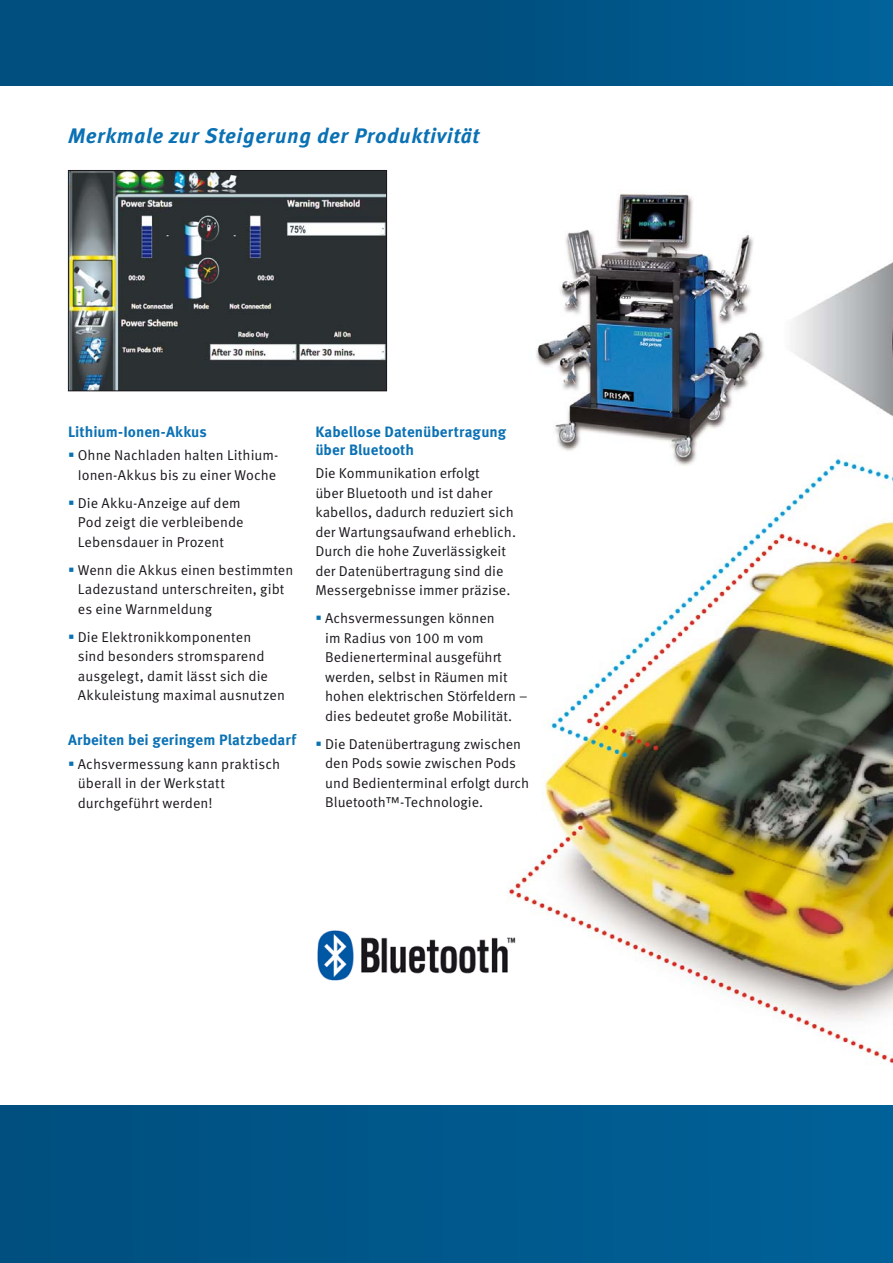
<style>
.page{position:relative;width:893px;height:1263px;background:#fff}
.page>*{position:absolute;margin:0;border:0;box-sizing:border-box;transform-origin:0 0}
.t1{font:italic 700 21px "Meta Pro";letter-spacing:.03em;color:#0a71b4}
.t2{font:700 15px/18px "Meta Pro";letter-spacing:.005em;color:#0a71b4}
.t3{font:14.25px/19.5px "Meta Pro";color:#1a171c}
.s1{color:#0a71b4}
</style>
<div class="page">
<div style="left:0;top:1106px;width:893px;height:157px;background:linear-gradient(to right,#004f7e,#006199)"></div>
<div style="left:0;top:0;width:893px;height:85px;background:linear-gradient(to right,#004a78,#005d92)"></div>
<img style="left:509px;top:193px;width:384px;height:872px">
<img style="left:70px;top:172px;width:315px;height:217px">
<div style="left:68px;top:170px;width:319px;height:221px;border:1px solid #1a171c"></div>
<img style="left:317px;top:928px;width:201px;height:54px">
<h1 class="t1" style="left:68px;top:128px;width:413px">Merkmale zur Steigerung der Produktivität</h1>
<p class="t2" style="left:68px;top:424px;width:140px">Lithium-Ionen-Akkus</p>
<p class="t3" style="left:68px;top:447px;width:212px;text-align:center"><span class="s1">▪</span> Ohne Nachladen halten Lithium-<br>Ionen-Akkus bis zu einer Woche</p>
<p class="t3" style="left:78px;top:495px;width:167px;text-indent:-10px"><span class="s1">▪</span> Die Akku-Anzeige auf dem<br>Pod zeigt die verbleibende<br>Lebensdauer in Prozent</p>
<p class="t3" style="left:78px;top:562px;width:217px;text-indent:-10px"><span class="s1">▪</span> Wenn die Akkus einen bestimmten<br>Ladezustand unterschreiten, gibt es eine Warnmeldung</p>
<p class="t3" style="left:78px;top:629px;width:209px;text-indent:-10px"><span class="s1">▪</span> Die Elektronikkomponenten<br>sind besonders stromsparend ausgelegt, damit lässt sich die<br>Akkuleistung maximal ausnutzen</p>
<p class="t2" style="left:68px;top:732px;width:230px">Arbeiten bei geringem Platzbedarf</p>
<p class="t3" style="left:78px;top:755px;width:204px;text-indent:-10px"><span class="s1">▪</span> Achsvermessung kann praktisch überall in der Werkstatt durchgeführt werden!</p>
<p class="t2" style="left:315px;top:424px;width:192px">Kabellose Datenübertragung über Bluetooth</p>
<p class="t3" style="left:315px;top:465px;width:202px">Die Kommunikation erfolgt<br>über Bluetooth und ist daher kabellos, dadurch reduziert sich der Wartungsaufwand erheblich.<br>Durch die hohe Zuverlässigkeit der Datenübertragung sind die<br>Messergebnisse immer präzise.</p>
<p class="t3" style="left:325px;top:610px;width:204px;text-indent:-10px"><span class="s1">▪</span> Achsvermessungen können<br>im Radius von 100 m vom<br>Bedienerterminal ausgeführt werden, selbst in Räumen mit hohen elektrischen Störfeldern – dies bedeutet große Mobilität.</p>
<p class="t3" style="left:325px;top:736px;width:205px;text-indent:-10px"><span class="s1">▪</span> Die Datenübertragung zwischen den Pods sowie zwischen Pods und Bedienterminal erfolgt durch<br>Bluetooth™-Technologie.</p>
</div>
